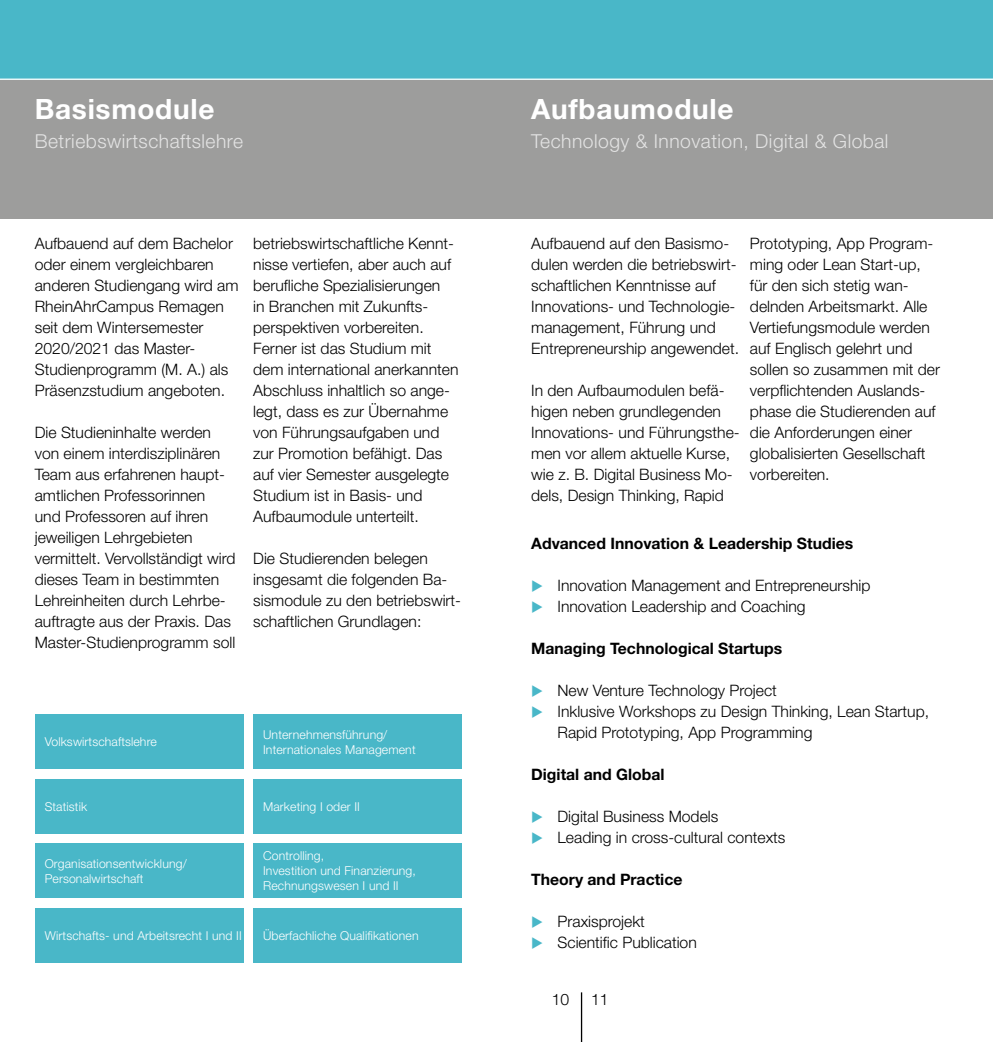
<style>
.page{position:relative;width:993px;height:1042px;background:#fff}
.page>*{position:absolute;margin:0;border:0;box-sizing:border-box;transform-origin:0 0}
.t1{font:700 28px "Helvetica Neue LT Std";letter-spacing:.025em;color:#fff}
.t2{font:300 19.25px "Helvetica Neue LT Std";letter-spacing:.025em;color:#e3e3e3}
.t3{font:300 15.75px/21px "Helvetica Neue LT Std";color:#000}
.t4{font:300 15.75px/21px "Helvetica Neue LT Pro";color:#000}
.t5{font:700 15.75px "Helvetica Neue LT Std";color:#000}
.t6{font:700 15.75px "Helvetica Neue LT Pro";color:#000}
.t7{font:300 12.25px/14.7px "Helvetica Neue LT Std";letter-spacing:.01em;color:#fff}
.s1{color:#49b7c8}
</style>
<div class="page">
<div style="left:35px;top:714px;width:208px;height:55px;background:#49b7c8"></div>
<div style="left:35px;top:779px;width:208px;height:54px;background:#49b7c8"></div>
<div style="left:35px;top:843px;width:208px;height:55px;background:#49b7c8"></div>
<div style="left:35px;top:908px;width:208px;height:54px;background:#49b7c8"></div>
<div style="left:253px;top:714px;width:208px;height:55px;background:#49b7c8"></div>
<div style="left:253px;top:779px;width:208px;height:54px;background:#49b7c8"></div>
<div style="left:253px;top:843px;width:208px;height:55px;background:#49b7c8"></div>
<div style="left:253px;top:908px;width:208px;height:54px;background:#49b7c8"></div>
<div style="left:0;top:80px;width:992px;height:139px;background:#9d9d9c"></div>
<div style="left:0;top:0;width:992px;height:79px;background:#49b7c8"></div>
<hr style="left:580px;top:992px;width:2px;height:50px;background:#000">
<h1 class="t1" style="left:35px;top:92px;width:181px">Basismodule</h1>
<h1 class="t1" style="left:531px;top:92px;width:204px">Aufbaumodule</h1>
<p class="t2" style="left:35px;top:129px;width:210px">Betriebswirtschaftslehre</p>
<p class="t2" style="left:531px;top:129px;width:358px">Technology &amp; Innovation, Digital &amp; Global</p>
<h1 class="t1" style="left:0;top:103px;width:236px">Die Basismodule</h1>
<h1 class="t1" style="left:516px;top:103px;width:258px">Die Aufbaumodule</h1>
<p class="t3" style="left:35px;top:233px;width:205px">Aufbauend auf dem Bachelor oder einem vergleichbaren anderen Studiengang wird am<br>RheinAhrCampus Remagen seit dem Wintersemester<br>2020/2021 das Master-<br>Studienprogramm (M. A.) als<br>Präsenzstudium angeboten.</p>
<p class="t3" style="left:35px;top:422px;width:202px">Die Studieninhalte werden von einem interdisziplinären<br>Team aus erfahrenen haupt&shy;amtlichen Professorinnen<br>und Professoren auf ihren jeweiligen Lehrgebieten vermittelt. Vervollständigt wird dieses Team in bestimmten<br>Lehreinheiten durch Lehrbe&shy;auftragte aus der Praxis. Das<br>Master-Studienprogramm soll</p>
<p class="t3" style="left:253px;top:233px;width:207px">betriebswirtschaftliche Kennt&shy;nisse vertiefen, aber auch auf berufliche Spezialisierungen<br>in Branchen mit Zukunfts&shy;perspektiven vorbereiten.<br>Ferner ist das Studium mit dem international anerkannten<br>Abschluss inhaltlich so ange&shy;legt, dass es zur Übernahme von Führungsaufgaben und zur Promotion befähigt. Das auf vier Semester ausgelegte<br>Studium ist in Basis- und<br>Aufbaumodule unterteilt.</p>
<p class="t3" style="left:253px;top:548px;width:209px">Die Studierenden belegen insgesamt die folgenden Ba&shy;sismodule zu den betriebswirt&shy;schaftlichen Grundlagen:</p>
<p class="t7" style="left:45px;top:734px;width:114px">Volkswirtschaftslehre</p>
<p class="t7" style="left:45px;top:799px;width:44px">Statistik</p>
<p class="t7" style="left:45px;top:856px;width:144px">Organisationsentwicklung/<br>Personalwirtschaft</p>
<p class="t7" style="left:45px;top:927px;width:198px">Wirtschafts- und Arbeitsrecht I und II</p>
<p class="t7" style="left:263px;top:727px;width:154px">Unternehmensführung/<br>Internationales Management</p>
<p class="t7" style="left:263px;top:799px;width:98px">Marketing I oder II</p>
<p class="t7" style="left:263px;top:848px;width:154px">Controlling,<br>Investition und Finanzierung,<br>Rechnungswesen I und II</p>
<p class="t7" style="left:263px;top:927px;width:157px">Überfachliche Qualifikationen</p>
<p class="t3" style="left:531px;top:233px;width:209px">Aufbauend auf den Basismo&shy;dulen werden die betriebswirt&shy;schaftlichen Kenntnisse auf<br>Innovations- und Technologie&shy;management, Führung und<br>Entrepreneurship angewendet.</p>
<p class="t3" style="left:531px;top:380px;width:210px">In den Aufbaumodulen befä&shy;higen neben grundlegenden<br>Innovations- und Führungsthe&shy;men vor allem aktuelle Kurse, wie z. B. Digital Business Mo&shy;dels, Design Thinking, Rapid</p>
<p class="t3" style="left:749px;top:233px;width:191px">Prototyping, App Program&shy;ming oder Lean Start-up, für den sich stetig wan&shy;delnden Arbeitsmarkt. Alle<br>Vertiefungsmodule werden auf Englisch gelehrt und sollen so zusammen mit der verpflichtenden Auslands&shy;phase die Studierenden auf die Anforderungen einer globalisierten Gesellschaft vorbereiten.</p>
<p class="t6" style="left:531px;top:534px;width:323px">Advanced Innovation &amp; Leadership Studies</p>
<p class="t4" style="left:531px;top:575px;width:340px"><span class="s1">◆</span> Innovation Management and Entrepreneurship</p>
<p class="t4" style="left:531px;top:596px;width:276px"><span class="s1">◆</span> Innovation Leadership and Coaching</p>
<p class="t5" style="left:531px;top:639px;width:252px">Managing Technological Startups</p>
<p class="t4" style="left:531px;top:680px;width:247px"><span class="s1">◆</span> New Venture Technology Project</p>
<p class="t4" style="left:557px;top:701px;width:373px;text-indent:-26px"><span class="s1">◆</span> Inklusive Workshops zu Design Thinking, Lean Startup,<br>Rapid Prototyping, App Programming</p>
<p class="t5" style="left:531px;top:765px;width:135px">Digital and Global</p>
<p class="t4" style="left:531px;top:806px;width:188px"><span class="s1">◆</span> Digital Business Models</p>
<p class="t4" style="left:531px;top:827px;width:256px"><span class="s1">◆</span> Leading in cross-cultural contexts</p>
<p class="t5" style="left:531px;top:870px;width:153px">Theory and Practice</p>
<p class="t4" style="left:531px;top:911px;width:115px"><span class="s1">◆</span> Praxisprojekt</p>
<p class="t4" style="left:531px;top:932px;width:167px"><span class="s1">◆</span> Scientific Publication</p>
<p class="t3" style="left:551px;top:989px;width:19px">10</p>
<p class="t3" style="left:591px;top:989px;width:19px">11</p>
</div>
